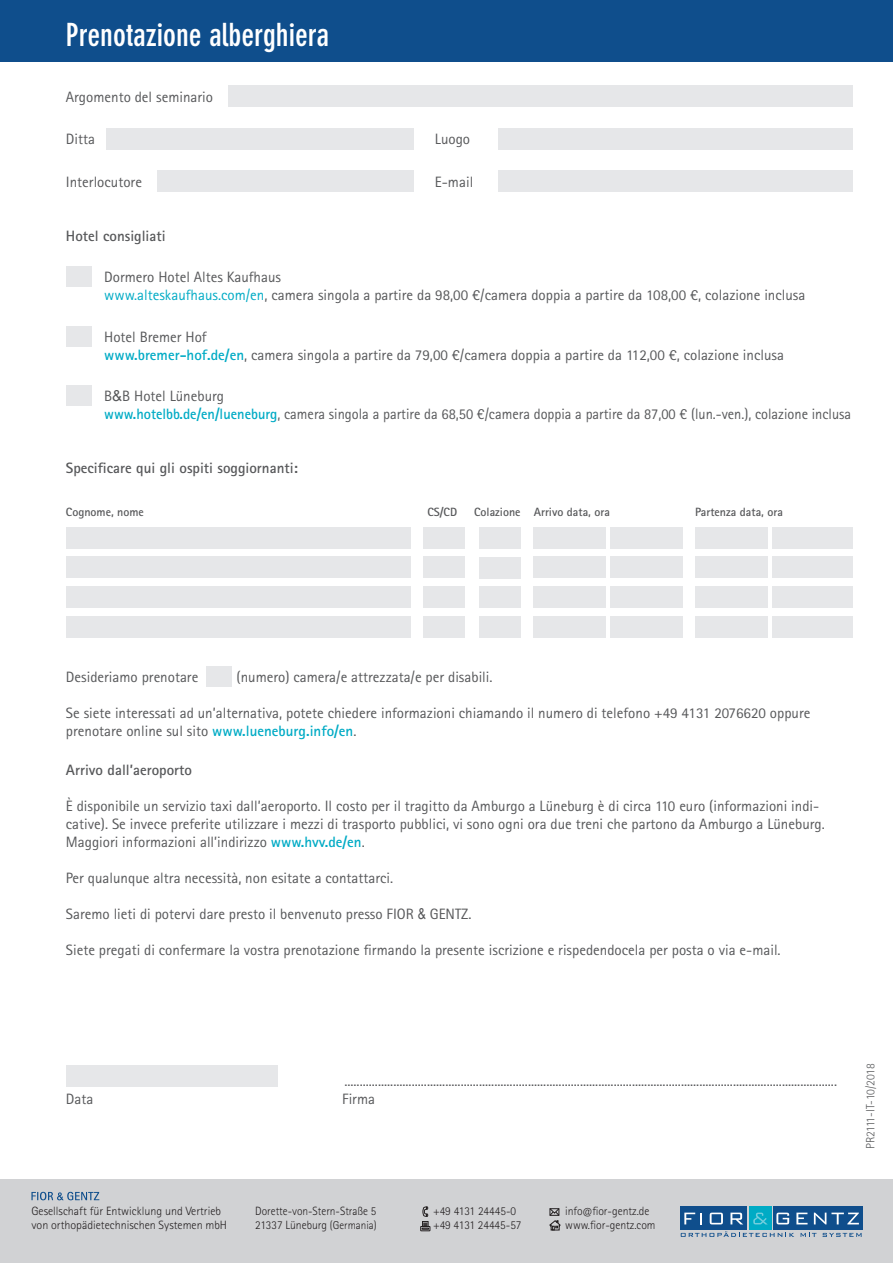
<style>
.page{position:relative;width:893px;height:1263px;background:#fff}
.page>*{position:absolute;margin:0;border:0;box-sizing:border-box;transform-origin:0 0}
.t1{font:700 condensed 31.5px "DIN Neuzeit Grotesk Std";color:#fff}
.Text_Rotis_10PT{font:15px/18px "Rotis Sans Serif Pro";color:#57585a}
.t2{font:700 15px "Rotis Sans Serif Pro";color:#57585a}
.t3{font:300 12px/14.4px "Rotis Sans Serif Pro";color:#231f20}
.t4{font:700 12px "Rotis Sans Serif Pro";color:#57585a}
.t5{font:300 12px/14.4px "Rotis Sans Serif Pro";color:#231f20;scale:.95 1}
.t6{font:300 12px "Rotis Sans Serif Pro";letter-spacing:-.02em;color:#57585a}
.s1{color:#00abc5}
.s2{font-weight:700;color:#00abc5}
.s3{font-family:"Arial"}
.s4{font-family:"Arial Narrow"}
.s5{font-size:11.4px}
</style>
<div class="page">
<div style="left:0;top:0;width:893px;height:62px;background:#0f4e8c"></div>
<div style="left:228px;top:86px;width:625px;height:21px;background:#e6e7e9"></div>
<div style="left:107px;top:128px;width:307px;height:21px;background:#e6e7e9"></div>
<div style="left:498px;top:128px;width:355px;height:21px;background:#e6e7e9"></div>
<div style="left:158px;top:170px;width:256px;height:22px;background:#e6e7e9"></div>
<div style="left:498px;top:170px;width:355px;height:22px;background:#e6e7e9"></div>
<div style="left:66px;top:267px;width:26px;height:20px;background:#e6e7e9"></div>
<div style="left:66px;top:326px;width:26px;height:21px;background:#e6e7e9"></div>
<div style="left:66px;top:386px;width:26px;height:20px;background:#e6e7e9"></div>
<div style="left:66px;top:527px;width:344px;height:21px;background:#e6e7e9"></div>
<div style="left:423px;top:527px;width:42px;height:21px;background:#e6e7e9"></div>
<div style="left:479px;top:527px;width:41px;height:21px;background:#e6e7e9"></div>
<div style="left:534px;top:527px;width:72px;height:21px;background:#e6e7e9"></div>
<div style="left:610px;top:527px;width:72px;height:21px;background:#e6e7e9"></div>
<div style="left:695px;top:527px;width:72px;height:21px;background:#e6e7e9"></div>
<div style="left:772px;top:527px;width:81px;height:21px;background:#e6e7e9"></div>
<div style="left:66px;top:557px;width:344px;height:21px;background:#e6e7e9"></div>
<div style="left:423px;top:557px;width:42px;height:21px;background:#e6e7e9"></div>
<div style="left:479px;top:557px;width:41px;height:21px;background:#e6e7e9"></div>
<div style="left:534px;top:557px;width:72px;height:21px;background:#e6e7e9"></div>
<div style="left:610px;top:557px;width:72px;height:21px;background:#e6e7e9"></div>
<div style="left:695px;top:557px;width:72px;height:21px;background:#e6e7e9"></div>
<div style="left:772px;top:557px;width:81px;height:21px;background:#e6e7e9"></div>
<div style="left:66px;top:586px;width:344px;height:22px;background:#e6e7e9"></div>
<div style="left:423px;top:586px;width:42px;height:22px;background:#e6e7e9"></div>
<div style="left:479px;top:587px;width:41px;height:21px;background:#e6e7e9"></div>
<div style="left:534px;top:586px;width:72px;height:22px;background:#e6e7e9"></div>
<div style="left:610px;top:586px;width:72px;height:22px;background:#e6e7e9"></div>
<div style="left:695px;top:586px;width:72px;height:22px;background:#e6e7e9"></div>
<div style="left:772px;top:586px;width:81px;height:22px;background:#e6e7e9"></div>
<div style="left:66px;top:616px;width:344px;height:21px;background:#e6e7e9"></div>
<div style="left:423px;top:616px;width:42px;height:21px;background:#e6e7e9"></div>
<div style="left:479px;top:617px;width:41px;height:21px;background:#e6e7e9"></div>
<div style="left:534px;top:616px;width:72px;height:21px;background:#e6e7e9"></div>
<div style="left:610px;top:616px;width:72px;height:21px;background:#e6e7e9"></div>
<div style="left:695px;top:616px;width:72px;height:21px;background:#e6e7e9"></div>
<div style="left:772px;top:616px;width:81px;height:21px;background:#e6e7e9"></div>
<div style="left:206px;top:666px;width:26px;height:20px;background:#e6e7e9"></div>
<div style="left:66px;top:1065px;width:212px;height:22px;background:#e6e7e9"></div>
<div style="left:0;top:1179px;width:893px;height:84px;background:#d1d2d4"></div>
<svg style="left:31px;top:1192px;width:68px;height:8px"></svg>
<div style="left:749px;top:1207px;width:22px;height:23px;background:#00abc5"></div>
<div style="left:773px;top:1207px;width:90px;height:23px;background:#0f4e8c"></div>
<div style="left:680px;top:1207px;width:67px;height:23px;background:#0f4e8c"></div>
<svg style="left:681px;top:1231px;width:113px;height:6px"></svg>
<svg style="left:801px;top:1233px;width:15px;height:4px"></svg>
<svg style="left:822px;top:1233px;width:39px;height:4px"></svg>
<svg style="left:753px;top:1212px;width:14px;height:12px"></svg>
<svg style="left:776px;top:1212px;width:13px;height:12px"></svg>
<svg style="left:796px;top:1212px;width:11px;height:12px"></svg>
<svg style="left:814px;top:1212px;width:45px;height:12px"></svg>
<svg style="left:684px;top:1212px;width:18px;height:12px"></svg>
<svg style="left:710px;top:1212px;width:13px;height:12px"></svg>
<svg style="left:730px;top:1212px;width:13px;height:12px"></svg>
<svg style="left:549px;top:1208px;width:11px;height:22px"></svg>
<svg style="left:420px;top:1206px;width:10px;height:25px"></svg>
<h1 class="t1" style="left:66px;top:16px;width:265px">Prenotazione alberghiera</h1>
<p class="Text_Rotis_10PT" style="left:66px;top:88px;width:149px">Argomento del seminario</p>
<p class="Text_Rotis_10PT" style="left:66px;top:130px;width:31px">Ditta</p>
<p class="Text_Rotis_10PT" style="left:435px;top:130px;width:37px">Luogo</p>
<p class="Text_Rotis_10PT" style="left:66px;top:173px;width:78px">Interlocutore</p>
<p class="Text_Rotis_10PT" style="left:435px;top:173px;width:40px">E-mail</p>
<p class="t2" style="left:66px;top:226px;width:101px">Hotel consigliati</p>
<p class="Text_Rotis_10PT" style="left:104px;top:268px;width:703px">Dormero Hotel Altes Kaufhaus<br><span class="s1">www.alteskaufhaus.com/en</span>, camera singola a partire da 98,00 €/camera doppia a partire da 108,00 €, colazione inclusa</p>
<p class="Text_Rotis_10PT" style="left:104px;top:328px;width:681px">Hotel Bremer Hof<br><span class="s2">www.bremer-hof.de/en</span>, camera singola a partire da 79,00 €/camera doppia a partire da 112,00 €, colazione inclusa</p>
<p class="Text_Rotis_10PT" style="left:104px;top:387px;width:749px">B<span class="s3">&amp;</span>B Hotel Lüneburg<br><span class="s2">www.hotelbb.de/en/lueneburg</span>, camera singola a partire da 68,50 €/camera doppia a partire da 87,00 € (lun.-ven.), colazione inclusa</p>
<p class="t2" style="left:66px;top:459px;width:234px">Specificare qui gli ospiti soggiornanti:</p>
<p class="t4" style="left:66px;top:505px;width:79px">Cognome, nome</p>
<p class="t4" style="left:427px;top:505px;width:31px">CS/CD</p>
<p class="t4" style="left:474px;top:505px;width:137px">Colazione Arrivo data, ora</p>
<p class="t4" style="left:695px;top:505px;width:89px">Partenza data, ora</p>
<p class="Text_Rotis_10PT" style="left:66px;top:667px;width:134px">Desideriamo prenotare</p>
<p class="Text_Rotis_10PT" style="left:237px;top:667px;width:258px">(numero) camera/e attrezzata/e per disabili.</p>
<p class="Text_Rotis_10PT" style="left:66px;top:703px;width:746px">Se siete interessati ad un’alternativa, potete chiedere informazioni chiamando il numero di telefono +49 4131 2076620 oppure prenotare online sul sito <span class="s2">www.lueneburg.info/en</span>.</p>
<p class="t2" style="left:66px;top:760px;width:128px">Arrivo dall’aeroporto</p>
<p class="Text_Rotis_10PT" style="left:66px;top:796px;width:760px">È disponibile un servizio taxi dall’aeroporto. Il costo per il tragitto da Amburgo a Lüneburg è di circa 110 euro (informazioni indi&shy;cative). Se invece preferite utilizzare i mezzi di trasporto pubblici, vi sono ogni ora due treni che partono da Amburgo a Lüneburg.<br>Maggiori informazioni all’indirizzo <span class="s2">www.hvv.de/en</span>.</p>
<p class="Text_Rotis_10PT" style="left:66px;top:868px;width:329px">Per qualunque altra necessità, non esitate a contattarci.</p>
<p class="Text_Rotis_10PT" style="left:66px;top:904px;width:407px">Saremo lieti di potervi dare presto il benvenuto presso FIOR <span class="s4">&amp;</span> GENTZ.</p>
<p class="Text_Rotis_10PT" style="left:66px;top:940px;width:716px">Siete pregati di confermare la vostra prenotazione firmando la presente iscrizione e rispedendocela per posta o via e-mail.</p>
<p class="Text_Rotis_10PT" style="left:66px;top:1090px;width:29px">Data</p>
<p class="Text_Rotis_10PT" style="left:342px;top:1072px;width:496px">.................................................................................................................................................................<br>Firma</p>
<p class="t3" style="left:31px;top:1203px;width:197px">Gesellschaft für Entwicklung und Vertrieb von orthopädietechnischen Systemen mbH</p>
<p class="t5" style="left:255px;top:1204px;width:129px">Dorette-von-Stern-Straße 5<br>21337 Lüneburg <span class="s5">(Germania)</span></p>
<p class="t3" style="left:565px;top:1204px;width:92px">info@fior-gentz.de www.fior-gentz.com</p>
<p class="t3" style="left:433px;top:1204px;width:90px">+49 4131 24445-0 +49 4131 24445-57</p>
<p class="t6" style="left:863px;top:1149px;width:87px;rotate:-90deg">PR2111-IT-10/2018</p>
</div>
